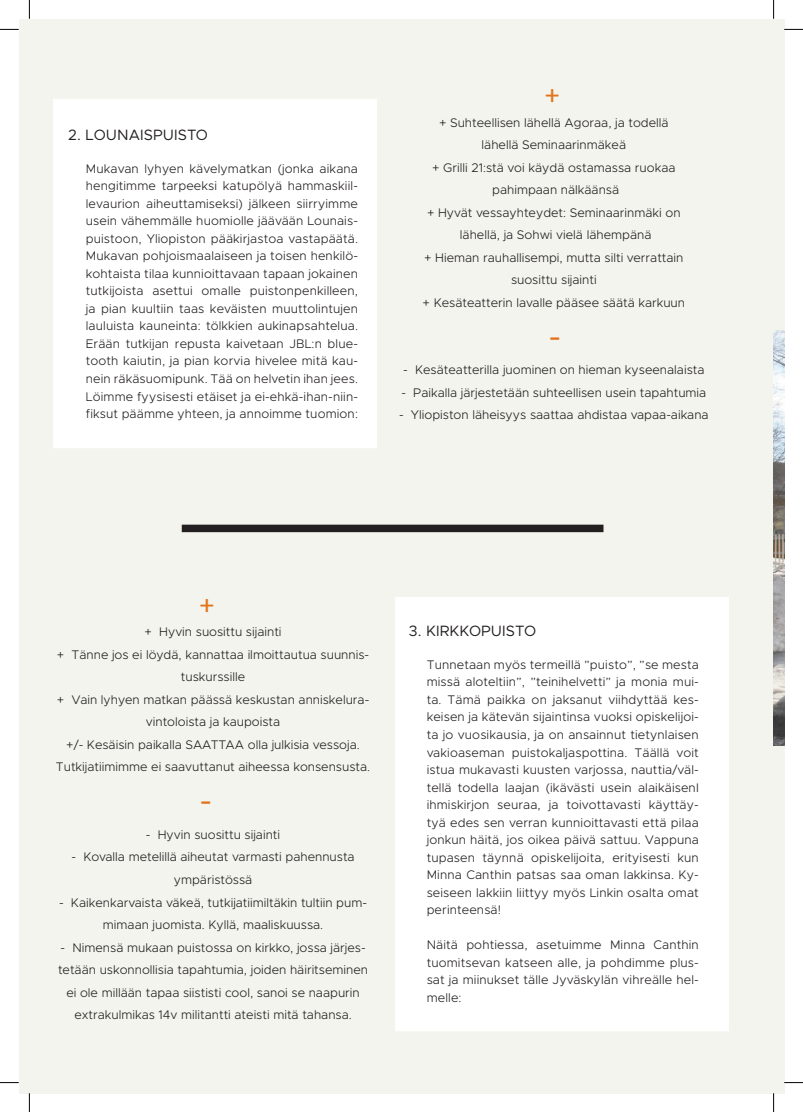
<style>
.page{position:relative;width:803px;height:1112px;background:#fff}
.page>*{position:absolute;margin:0;border:0;box-sizing:border-box;transform-origin:0 0}
.t1{font:37.5px "Calibri";color:#e3751f}
.t2{font:30px "Calibri";color:#e3751f}
.t3{font:15px "Metropolis";letter-spacing:.005em;color:#231f20}
.t4{font:300 12.5px/17.5px "Metropolis";color:#231f20;text-align:center}
</style>
<div class="page">
<div style="left:19px;top:19px;width:765px;height:1073px;background:#f2f4ed"></div>
<div style="left:53px;top:99px;width:324px;height:349px;background:#fff"></div>
<div style="left:395px;top:597px;width:333px;height:433px;background:#fff"></div>
<div style="left:182px;top:524px;width:421px;height:8px;background:#231f20"></div>
<img style="left:774px;top:331px;width:10px;height:414px">
<svg style="left:0;top:29px;width:19px;height:1px"></svg>
<svg style="left:784px;top:29px;width:19px;height:1px"></svg>
<svg style="left:0;top:1082px;width:19px;height:1px"></svg>
<svg style="left:784px;top:1081px;width:19px;height:2px"></svg>
<svg style="left:29px;top:0;width:1px;height:19px"></svg>
<svg style="left:29px;top:1092px;width:1px;height:19px"></svg>
<svg style="left:773px;top:0;width:1px;height:19px"></svg>
<svg style="left:773px;top:1092px;width:1px;height:19px"></svg>
<p class="t3" style="left:68px;top:126px;width:141px">2. LOUNAISPUISTO</p>
<p class="t4" style="left:86px;top:160px;width:274px;text-align:justify">Mukavan lyhyen kävelymatkan (jonka aikana hengitimme tarpeeksi katupölyä hammaskiil&shy;levaurion aiheuttamiseksi) jälkeen siirryimme usein vähemmälle huomiolle jäävään Lounais&shy;puistoon, Yliopiston pääkirjastoa vastapäätä.<br>Mukavan pohjoismaalaiseen ja toisen henkilö&shy;kohtaista tilaa kunnioittavaan tapaan jokainen tutkijoista asettui omalle puistonpenkilleen, ja pian kuultiin taas keväisten muuttolintujen lauluista kauneinta: tölkkien aukinapsahtelua.<br>Erään tutkijan repusta kaivetaan JBL:n blue&shy;tooth kaiutin, ja pian korvia hivelee mitä kau&shy;nein räkäsuomipunk. Tää on helvetin ihan jees.<br>Löimme fyysisesti etäiset ja ei-ehkä-ihan-niin&shy;fiksut päämme yhteen, ja annoimme tuomion:</p>
<h2 class="t2" style="left:545px;top:75px;width:16px">+</h2>
<p class="t4" style="left:423px;top:111px;width:264px;line-height:22.5px">+ Suhteellisen lähellä Agoraa, ja todellä lähellä Seminaarinmäkeä<br>+ Grilli 21:stä voi käydä ostamassa ruokaa pahimpaan nälkäänsä<br>+ Hyvät vessayhteydet: Seminaarinmäki on lähellä, ja Sohwi vielä lähempänä<br>+ Hieman rauhallisempi, mutta silti verrattain suosittu sijainti<br>+ Kesäteatterin lavalle pääsee säätä karkuun</p>
<h1 class="t1" style="left:549px;top:312px;width:13px">-</h1>
<p class="t4" style="left:403px;top:361px;width:303px">- Kesäteatterilla juominen on hieman kyseenalaista</p>
<p class="t4" style="left:401px;top:383px;width:306px">- Paikalla järjestetään suhteellisen usein tapahtumia</p>
<p class="t4" style="left:399px;top:406px;width:311px">- Yliopiston läheisyys saattaa ahdistaa vapaa-aikana</p>
<h2 class="t2" style="left:199px;top:585px;width:16px">+</h2>
<p class="t4" style="left:56px;top:620px;width:316px;line-height:22.5px">+ Hyvin suosittu sijainti<br>+ Tänne jos ei löydä, kannattaa ilmoittautua suunnis&shy;tuskurssille<br>+ Vain lyhyen matkan päässä keskustan anniskelura&shy;vintoloista ja kaupoista<br>+/- Kesäisin paikalla SAATTAA olla julkisia vessoja.<br>Tutkijatiimimme ei saavuttanut aiheessa konsensusta.</p>
<h1 class="t1" style="left:200px;top:775px;width:13px">-</h1>
<p class="t4" style="left:146px;top:825px;width:136px">- Hyvin suosittu sijainti</p>
<p class="t4" style="left:71px;top:845px;width:285px;line-height:22.5px">- Kovalla metelillä aiheutat varmasti pahennusta ympäristössä</p>
<p class="t4" style="left:59px;top:890px;width:309px;line-height:22.5px">- Kaikenkarvaista väkeä, tutkijatiimiltäkin tultiin pum&shy;mimaan juomista. Kyllä, maaliskuussa.</p>
<p class="t4" style="left:58px;top:935px;width:312px;line-height:22.5px">- Nimensä mukaan puistossa on kirkko, jossa järjes&shy;tetään uskonnollisia tapahtumia, joiden häiritseminen ei ole millään tapaa siististi cool, sanoi se naapurin extrakulmikas 14v militantti ateisti mitä tahansa.</p>
<p class="t3" style="left:409px;top:621px;width:129px">3. KIRKKOPUISTO</p>
<p class="t4" style="left:427px;top:655px;width:274px;text-align:justify">Tunnetaan myös termeillä ”puisto”, ”se mesta missä aloteltiin”, ”teinihelvetti” ja monia mui&shy;ta. Tämä paikka on jaksanut viihdyttää kes&shy;keisen ja kätevän sijaintinsa vuoksi opiskelijoi&shy;ta jo vuosikausia, ja on ansainnut tietynlaisen vakioaseman puistokaljaspottina. Täällä voit istua mukavasti kuusten varjossa, nauttia/väl&shy;tellä todella laajan (ikävästi usein alaikäisenI ihmiskirjon seuraa, ja toivottavasti käyttäy&shy;tyä edes sen verran kunnioittavasti että pilaa jonkun häitä, jos oikea päivä sattuu. Vappuna tupasen täynnä opiskelijoita, erityisesti kun Minna Canthin patsas saa oman lakkinsa. Ky&shy;seiseen lakkiin liittyy myös Linkin osalta omat perinteensä!</p>
<p class="t4" style="left:427px;top:935px;width:274px;text-align:justify">Näitä pohtiessa, asetuimme Minna Canthin tuomitsevan katseen alle, ja pohdimme plus&shy;sat ja miinukset tälle Jyväskylän vihreälle hel&shy;melle:</p>
</div>
